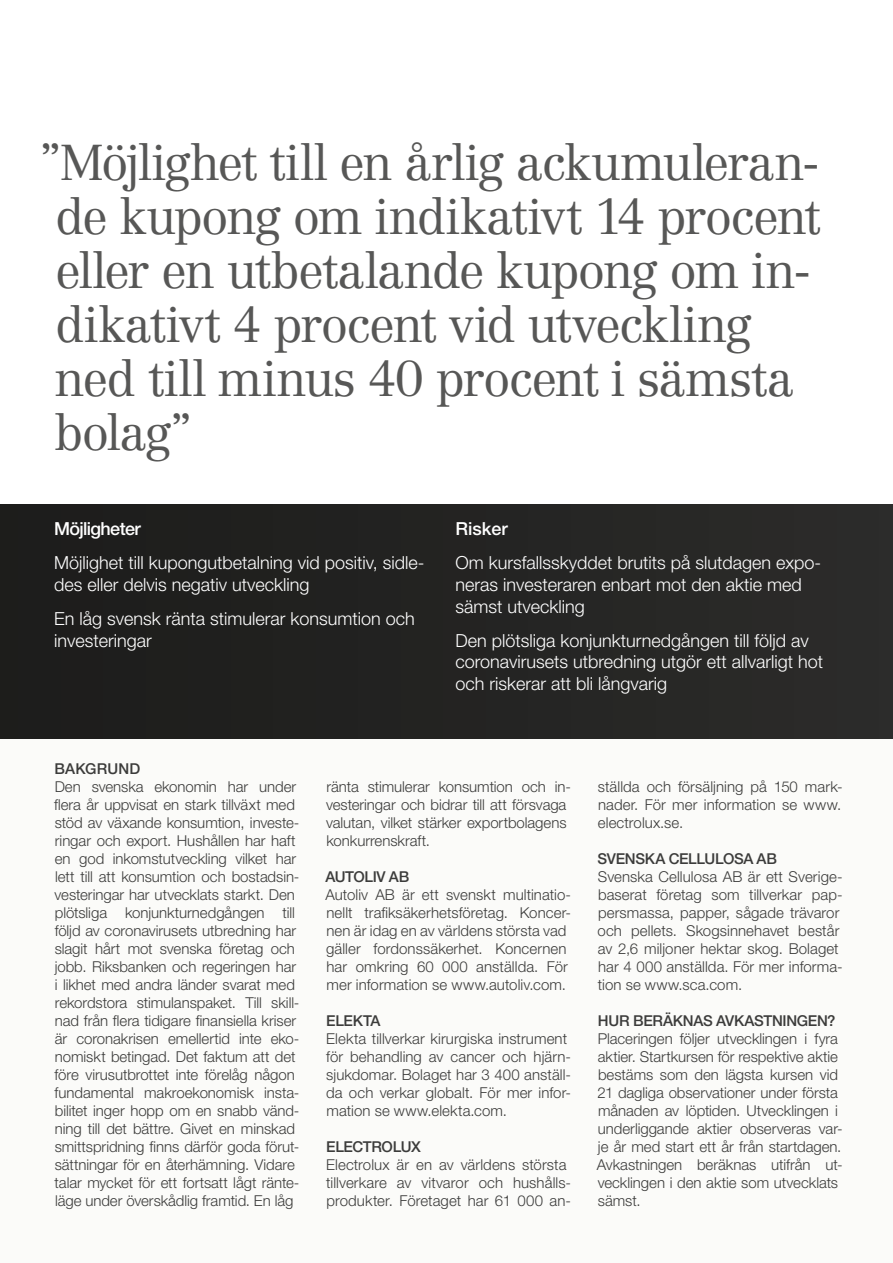
<style>
.page{position:relative;width:893px;height:1263px;background:#fff}
.page>*{position:absolute;margin:0;border:0;box-sizing:border-box;transform-origin:0 0}
.t1{font:300 49.5px/54px "Centennial LT Std";letter-spacing:-.035em;color:#575756}
.t2{font:300 18px/21.6px "Helvetica Neue LT Std";color:#fff}
.t3{font:500 18px "Helvetica Neue LT Std";letter-spacing:-.035em;color:#fff}
.t4{font:300 15px/18px "Helvetica Neue LT Std";color:#3c3c3b}
.t5{font:500 15px "Helvetica Neue LT Std";letter-spacing:-.02em;color:#3c3c3b}
.t6{font:500 15px "Helvetica Neue LT Std";letter-spacing:.01em;color:#3c3c3b}
</style>
<div class="page">
<div style="left:0;top:730px;width:893px;height:533px;background:#fbfbf9"></div>
<div style="left:0;top:504px;width:893px;height:234px;background:#242322"></div>
<h1 class="t1" style="left:39px;top:136px;width:783px">”Möjlighet till en årlig ackumuleran&shy;de kupong om indikativt 14 procent eller en utbetalande kupong om in&shy;dikativt 4 procent vid utveckling ned till minus 40 procent i sämsta bolag”</h1>
<p class="t3" style="left:54px;top:518px;width:88px">Möjligheter</p>
<p class="t2" style="left:54px;top:552px;width:372px">Möjlighet till kupongutbetalning vid positiv, sidle&shy;des eller delvis negativ utveckling</p>
<p class="t2" style="left:54px;top:608px;width:362px">En låg svensk ränta stimulerar konsumtion och investeringar</p>
<p class="t3" style="left:455px;top:518px;width:54px">Risker</p>
<p class="t2" style="left:455px;top:552px;width:367px">Om kursfallsskyddet brutits på slutdagen expo&shy;neras investeraren enbart mot den aktie med sämst utveckling</p>
<p class="t2" style="left:455px;top:629px;width:369px">Den plötsliga konjunkturnedgången till följd av coronavirusets utbredning utgör ett allvarligt hot och riskerar att bli långvarig</p>
<p class="t6" style="left:55px;top:760px;width:87px">BAKGRUND</p>
<p class="t4" style="left:54px;top:777px;width:247px">Den svenska ekonomin har under flera år uppvisat en stark tillväxt med stöd av växande konsumtion, investe&shy;ringar och export. Hushållen har haft en god inkomstutveckling vilket har lett till att konsumtion och bostadsin&shy;vesteringar har utvecklats starkt. Den plötsliga konjunkturnedgången till följd av coronavirusets utbredning har slagit hårt mot svenska företag och jobb. Riksbanken och regeringen har i likhet med andra länder svarat med rekordstora stimulanspaket. Till skill&shy;nad från flera tidigare finansiella kriser är coronakrisen emellertid inte eko&shy;nomiskt betingad. Det faktum att det före virusutbrottet inte förelåg någon fundamental makroekonomisk insta&shy;bilitet inger hopp om en snabb vänd&shy;ning till det bättre. Givet en minskad smittspridning finns därför goda förut&shy;sättningar för en återhämning. Vidare talar mycket för ett fortsatt lågt ränte&shy;läge under överskådlig framtid. En låg</p>
<p class="t4" style="left:326px;top:777px;width:246px">ränta stimulerar konsumtion och in&shy;vesteringar och bidrar till att försvaga valutan, vilket stärker exportbolagens konkurrenskraft.</p>
<p class="t5" style="left:325px;top:868px;width:85px">AUTOLIV AB</p>
<p class="t4" style="left:325px;top:885px;width:247px">Autoliv AB är ett svenskt multinatio&shy;nellt trafiksäkerhetsföretag. Koncer&shy;nen är idag en av världens största vad gäller fordonssäkerhet. Koncernen har omkring 60 000 anställda. För mer information se www.autoliv.com.</p>
<p class="t5" style="left:326px;top:1012px;width:56px">ELEKTA</p>
<p class="t4" style="left:326px;top:1029px;width:246px">Elekta tillverkar kirurgiska instrument för behandling av cancer och hjärn&shy;sjukdomar. Bolaget har 3 400 anställ&shy;da och verkar globalt. För mer infor&shy;mation se www.elekta.com.</p>
<p class="t5" style="left:326px;top:1138px;width:96px">ELECTROLUX</p>
<p class="t4" style="left:326px;top:1155px;width:246px">Electrolux är en av världens största tillverkare av vitvaror och hushålls&shy;produkter. Företaget har 61 000 an-</p>
<p class="t4" style="left:598px;top:777px;width:246px;text-align:justify">ställda och försäljning på 150 mark&shy;nader. För mer information se www. electrolux.se.</p>
<p class="t5" style="left:598px;top:850px;width:181px">SVENSKA CELLULOSA AB</p>
<p class="t4" style="left:598px;top:867px;width:247px">Svenska Cellulosa AB är ett Sverige&shy;baserat företag som tillverkar pap&shy;persmassa, papper, sågade trävaror och pellets. Skogsinnehavet består av 2,6 miljoner hektar skog. Bolaget har 4 000 anställda. För mer informa&shy;tion se www.sca.com.</p>
<p class="t5" style="left:598px;top:1012px;width:239px">HUR BERÄKNAS AVKASTNINGEN?</p>
<p class="t4" style="left:597px;top:1029px;width:247px">Placeringen följer utvecklingen i fyra aktier. Startkursen för respektive aktie bestäms som den lägsta kursen vid 21 dagliga observationer under första månaden av löptiden. Utvecklingen i underliggande aktier observeras var&shy;je år med start ett år från startdagen.<br>Avkastningen beräknas utifrån ut&shy;vecklingen i den aktie som utvecklats sämst.</p>
</div>
